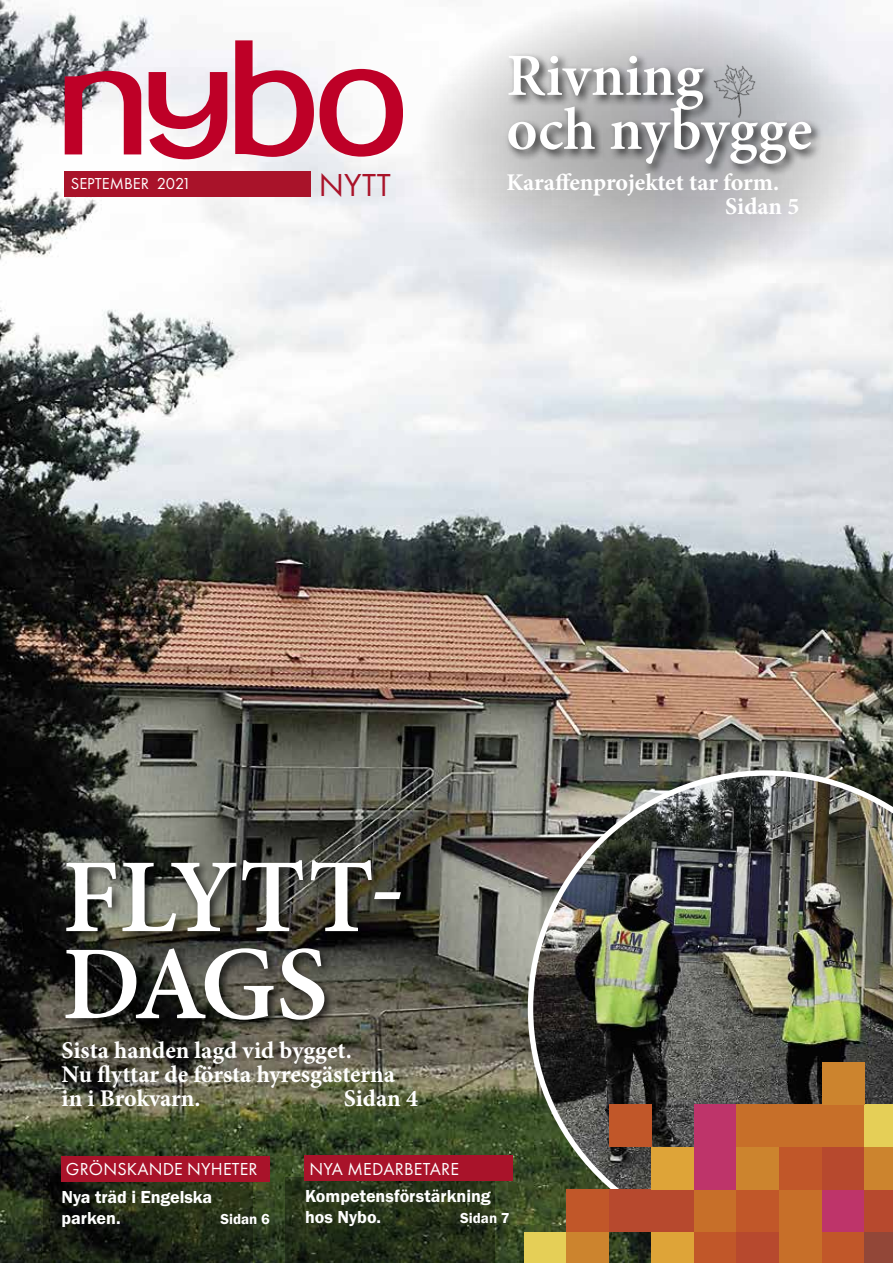
<style>
.page{position:relative;width:893px;height:1263px;background:#fff}
.page>*{position:absolute;margin:0;border:0;box-sizing:border-box;transform-origin:0 0}
.t1{font:600 105px/87px "Minion Pro";color:#fff}
.t2{font:600 60px/54px "Minion Pro";color:#fff}
.t3{font:33px "Futura PT";color:#a9132a}
.t4{font:700 24px/24px "Minion Pro";letter-spacing:-.005em;color:#fff}
.t5{font:18px/21px "Franklin Gothic URW Dem";color:#fff}
.t6{font:18px "Futura PT";letter-spacing:.01em;color:#fff}
.t7{font:16.5px "Futura PT";color:#fff}
.t8{font:15px "Franklin Gothic URW Dem";color:#fff}
</style>
<div class="page">
<img style="left:0;top:0;width:893px;height:1263px">
<svg style="left:44px;top:1176px;width:209px;height:87px;background:#1e2414"></svg>
<svg style="left:285px;top:1177px;width:209px;height:86px;background:#253019"></svg>
<div style="left:62px;top:857px;width:350px;height:175px;background:#000;opacity:.75"></div>
<div style="left:304px;top:1155px;width:208px;height:26px;background:#a9132a"></div>
<div style="left:62px;top:1156px;width:208px;height:25px;background:#a9132a"></div>
<img style="left:528px;top:770px;width:365px;height:476px">
<div style="left:524px;top:1232px;width:43px;height:31px;background:#e5cf57"></div>
<div style="left:567px;top:1232px;width:42px;height:31px;background:#cc842e"></div>
<div style="left:652px;top:1232px;width:42px;height:31px;background:#dea438"></div>
<div style="left:694px;top:1232px;width:43px;height:31px;background:#c15729"></div>
<div style="left:737px;top:1232px;width:42px;height:31px;background:#b7492e"></div>
<div style="left:779px;top:1232px;width:43px;height:31px;background:#c76f29"></div>
<div style="left:822px;top:1232px;width:42px;height:31px;background:#c15729"></div>
<div style="left:864px;top:1232px;width:29px;height:31px;background:#924738"></div>
<div style="left:567px;top:1189px;width:42px;height:43px;background:#c15729"></div>
<div style="left:609px;top:1189px;width:43px;height:43px;background:#b7492e"></div>
<div style="left:652px;top:1189px;width:42px;height:43px;background:#b7492e"></div>
<div style="left:694px;top:1189px;width:43px;height:43px;background:#c76f29"></div>
<div style="left:737px;top:1189px;width:42px;height:43px;background:#c15729"></div>
<div style="left:779px;top:1189px;width:43px;height:43px;background:#c76f29"></div>
<div style="left:822px;top:1189px;width:42px;height:43px;background:#be346a"></div>
<div style="left:864px;top:1189px;width:29px;height:43px;background:#b7492e"></div>
<div style="left:652px;top:1147px;width:42px;height:42px;background:#dea438"></div>
<div style="left:694px;top:1147px;width:43px;height:42px;background:#be346a"></div>
<div style="left:737px;top:1147px;width:42px;height:42px;background:#cc842e"></div>
<div style="left:779px;top:1147px;width:43px;height:42px;background:#c15729"></div>
<div style="left:822px;top:1147px;width:42px;height:42px;background:#b7492e"></div>
<div style="left:864px;top:1147px;width:29px;height:42px;background:#cc842e"></div>
<div style="left:609px;top:1104px;width:43px;height:43px;background:#c15729"></div>
<div style="left:694px;top:1104px;width:43px;height:43px;background:#be346a"></div>
<div style="left:737px;top:1104px;width:42px;height:43px;background:#c76f29"></div>
<div style="left:779px;top:1104px;width:43px;height:43px;background:#c76f29"></div>
<div style="left:822px;top:1104px;width:42px;height:43px;background:#c76f29"></div>
<div style="left:864px;top:1104px;width:29px;height:43px;background:#e5cf57"></div>
<div style="left:822px;top:1062px;width:42px;height:42px;background:#cc842e"></div>
<svg style="left:149px;top:72px;width:78px;height:87px"></svg>
<svg style="left:235px;top:40px;width:79px;height:117px"></svg>
<svg style="left:65px;top:69px;width:76px;height:85px"></svg>
<svg style="left:320px;top:69px;width:83px;height:88px"></svg>
<div style="left:64px;top:171px;width:246px;height:26px;background:#a9132a"></div>
<svg style="left:417px;top:0;width:455px;height:287px;background:#d9d9db"></svg>
<div style="left:504px;top:52px;width:319px;height:125px;background:#000;opacity:.75"></div>
<img style="left:713px;top:64px;width:43px;height:55px">
<p class="t7" style="left:71px;top:174px;width:122px">SEPTEMBER 2021</p>
<h3 class="t3" style="left:319px;top:166px;width:74px">NYTT</h3>
<h2 class="t2" style="left:506px;top:48px;width:308px">Rivning<br>och nybygge</h2>
<p class="t4" style="left:725px;top:170px;width:76px;text-indent:-219px">Karaffenprojektet tar form.<br>Sidan 5</p>
<h1 class="t1" style="left:62px;top:853px;width:345px">FLYTT-<br>DAGS</h1>
<p class="t4" style="left:62px;top:1038px;width:335px">Sista handen lagd vid bygget.<br>Nu flyttar de första hyresgästerna in i Brokvarn.</p>
<p class="t4" style="left:344px;top:1086px;width:76px">Sidan 4</p>
<p class="t6" style="left:66px;top:1159px;width:193px">GRÖNSKANDE NYHETER</p>
<p class="t5" style="left:62px;top:1186px;width:152px">Nya träd i Engelska parken.</p>
<p class="t8" style="left:220px;top:1210px;width:51px">Sidan 6</p>
<p class="t6" style="left:309px;top:1158px;width:151px">NYA MEDARBETARE</p>
<p class="t5" style="left:305px;top:1185px;width:187px">Kompetensförstärkning hos Nybo.</p>
<p class="t8" style="left:460px;top:1209px;width:51px">Sidan 7</p>
</div>
